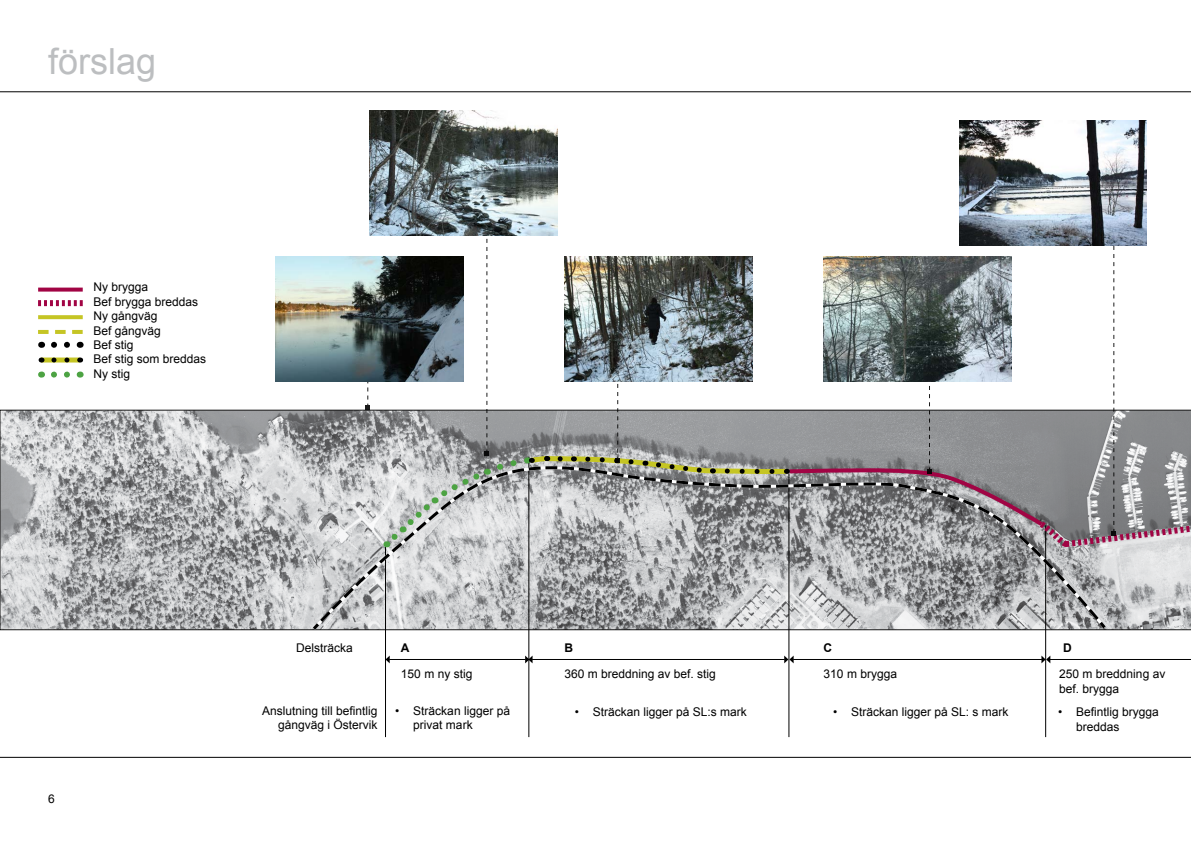
<style>
.page{position:relative;width:1191px;height:842px;background:#fff}
.page>*{position:absolute;margin:0;border:0;box-sizing:border-box;transform-origin:0 0}
.t1{font:36px "Arial";color:#bcbec0}
.t2{font:12px/14.4px "Arial";color:#000}
.t3{font:700 12px "Arial";color:#000}
</style>
<div class="page">
<hr style="left:0;top:757px;width:1191px;height:1px;background:#000">
<hr style="left:0;top:91px;width:1191px;height:1px;background:#000">
<svg style="left:0;top:410px;width:1191px;height:220px;background:#b3b4b6"></svg>
<hr style="left:385px;top:544px;width:1px;height:193px;background:#000">
<hr style="left:528px;top:457px;width:1px;height:280px;background:#000">
<hr style="left:788px;top:473px;width:1px;height:264px;background:#000">
<hr style="left:1045px;top:525px;width:1px;height:212px;background:#000">
<hr style="left:389px;top:659px;width:136px;height:1px;background:#000">
<svg style="left:386px;top:655px;width:4px;height:8px"></svg>
<hr style="left:1050px;top:659px;width:141px;height:1px;background:#000">
<hr style="left:793px;top:659px;width:249px;height:1px;background:#000">
<svg style="left:1041px;top:655px;width:9px;height:8px"></svg>
<hr style="left:532px;top:659px;width:252px;height:1px;background:#000">
<svg style="left:525px;top:655px;width:7px;height:8px"></svg>
<svg style="left:784px;top:655px;width:9px;height:8px"></svg>
<svg style="left:38px;top:288px;width:45px;height:4px"></svg>
<svg style="left:38px;top:300px;width:45px;height:6px"></svg>
<svg style="left:38px;top:315px;width:45px;height:4px"></svg>
<svg style="left:38px;top:330px;width:45px;height:4px"></svg>
<svg style="left:54px;top:342px;width:16px;height:6px"></svg>
<svg style="left:42px;top:357px;width:38px;height:5px"></svg>
<svg style="left:54px;top:357px;width:19px;height:5px"></svg>
<svg style="left:54px;top:372px;width:16px;height:6px"></svg>
<svg style="left:311px;top:469px;width:796px;height:163px"></svg>
<svg style="left:317px;top:198px;width:874px;height:427px"></svg>
<img style="left:959px;top:120px;width:187px;height:125px">
<img style="left:823px;top:257px;width:188px;height:125px">
<img style="left:564px;top:257px;width:188px;height:125px">
<img style="left:369px;top:110px;width:188px;height:126px">
<img style="left:275px;top:257px;width:188px;height:125px">
<h1 class="t1" style="left:48px;top:38px;width:110px">förslag</h1>
<p class="t2" style="left:93px;top:280px;width:114px">Ny brygga<br>Bef brygga breddas<br>Ny gångväg<br>Bef gångväg<br>Bef stig<br>Bef stig som breddas<br>Ny stig</p>
<p class="t2" style="left:48px;top:791px;width:8px">6</p>
<p class="t2" style="left:296px;top:641px;width:58px">Delsträcka</p>
<p class="t3" style="left:401px;top:640px;width:10px">A</p>
<p class="t3" style="left:564px;top:640px;width:10px">B</p>
<p class="t3" style="left:823px;top:640px;width:10px">C</p>
<p class="t3" style="left:1063px;top:640px;width:10px">D</p>
<p class="t2" style="left:262px;top:704px;width:117px;text-align:right">Anslutning till befintlig gångväg i Östervik</p>
<p class="t2" style="left:401px;top:667px;width:73px">150 m ny stig</p>
<p class="t2" style="left:564px;top:667px;width:153px">360 m breddning av bef. stig</p>
<p class="t2" style="left:823px;top:667px;width:75px">310 m brygga</p>
<p class="t2" style="left:1059px;top:667px;width:108px">250 m breddning av bef. brygga</p>
<p class="t2" style="left:413px;top:703px;width:98px;text-indent:-18px">• Sträckan ligger på privat mark</p>
<p class="t2" style="left:575px;top:705px;width:174px">• Sträckan ligger på SL:s mark</p>
<p class="t2" style="left:833px;top:705px;width:177px">• Sträckan ligger på SL: s mark</p>
<p class="t2" style="left:1076px;top:705px;width:84px;text-indent:-18px">• Befintlig brygga breddas</p>
</div>
